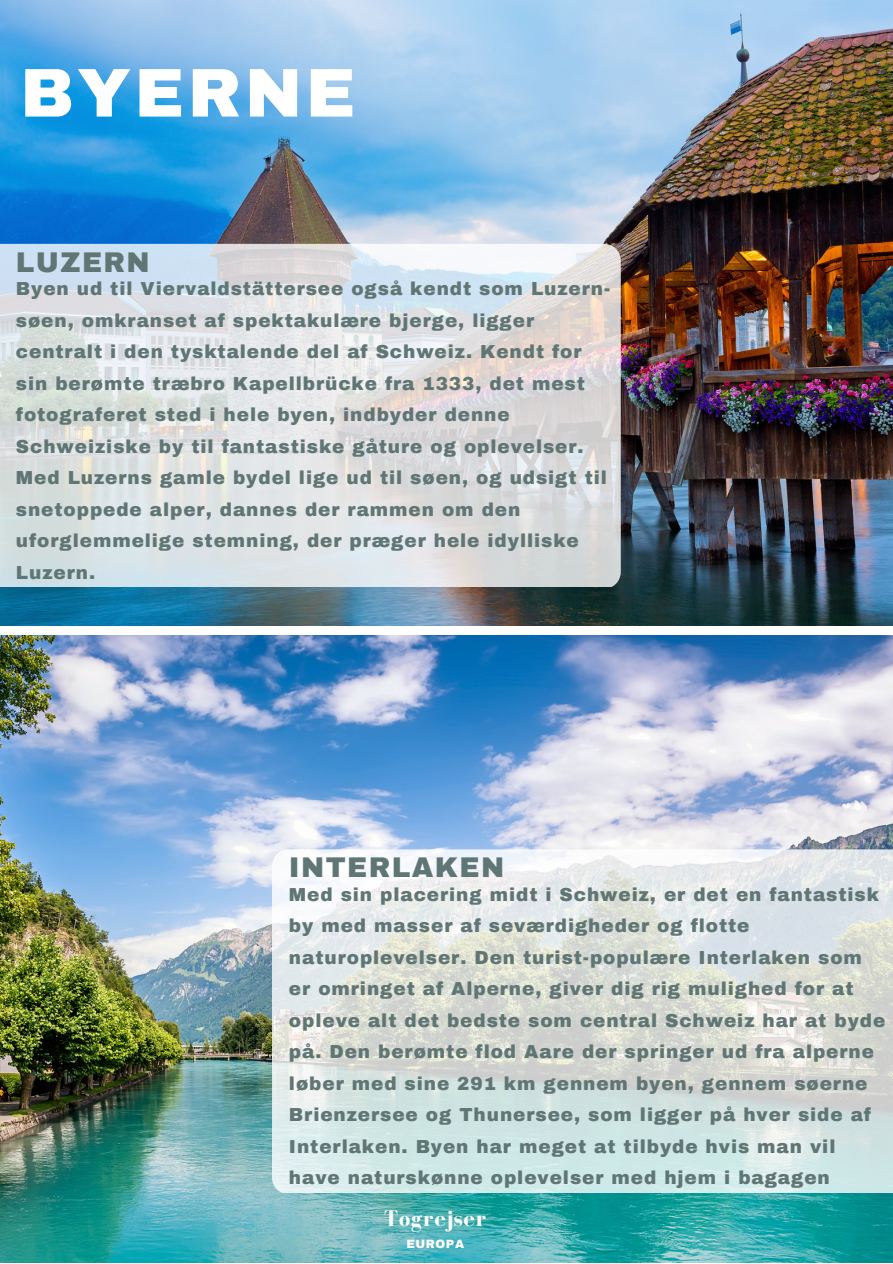
<style>
.page{position:relative;width:893px;height:1264px;background:#fff}
.page>*{position:absolute;margin:0;border:0;box-sizing:border-box;transform-origin:0 0}
.t1{font:900 69px "Archivo";letter-spacing:.05em;color:#fff}
.t2{font:900 27.9px "Archivo";letter-spacing:.05em;color:#607674}
.t3{font:700 23.25px "Bodoni FLF";letter-spacing:.04em;color:#fcfdfc}
.t4{font:900 18.45px/31.5px "Archivo";letter-spacing:.05em;color:#607674}
.t5{font:900 11.7px "Archivo";letter-spacing:.05em;color:#fcfdfc}
</style>
<div class="page">
<img style="left:0;top:0;width:892px;height:626px">
<img style="left:0;top:635px;width:892px;height:627px">
<svg style="left:0;top:244px;width:620px;height:343px;background:#dde0e2"></svg>
<svg style="left:272px;top:849px;width:620px;height:343px;background:#dce4e1"></svg>
<h1 class="t1" style="left:20px;top:56px;width:337px">BYERNE</h1>
<h2 class="t2" style="left:16px;top:247px;width:135px">LUZERN</h2>
<p class="t4" style="left:16px;top:273px;width:595px">Byen ud til Viervaldstättersee også kendt som Luzern&shy;søen, omkranset af spektakulære bjerge, ligger centralt i den tysktalende del af Schweiz. Kendt for sin berømte træbro Kapellbrücke fra 1333, det mest fotograferet sted i hele byen, indbyder denne Schweiziske by til fantastiske gåture og oplevelser.<br>Med Luzerns gamle bydel lige ud til søen, og udsigt til snetoppede alper, dannes der rammen om den uforglemmelige stemning, der præger hele idylliske Luzern.</p>
<h2 class="t2" style="left:289px;top:852px;width:217px">INTERLAKEN</h2>
<p class="t4" style="left:289px;top:879px;width:597px">Med sin placering midt i Schweiz, er det en fantastisk by med masser af seværdigheder og flotte naturoplevelser. Den turist-populære Interlaken som er omringet af Alperne, giver dig rig mulighed for at opleve alt det bedste som central Schweiz har at byde på. Den berømte flod Aare der springer ud fra alperne løber med sine 291 km gennem byen, gennem søerne Brienzersee og Thunersee, som ligger på hver side af Interlaken. Byen har meget at tilbyde hvis man vil have naturskønne oplevelser med hjem i bagagen</p>
<p class="t3" style="left:384px;top:1205px;width:104px">Togrejser</p>
<p class="t5" style="left:406px;top:1238px;width:59px">EUROPA</p>
</div>
